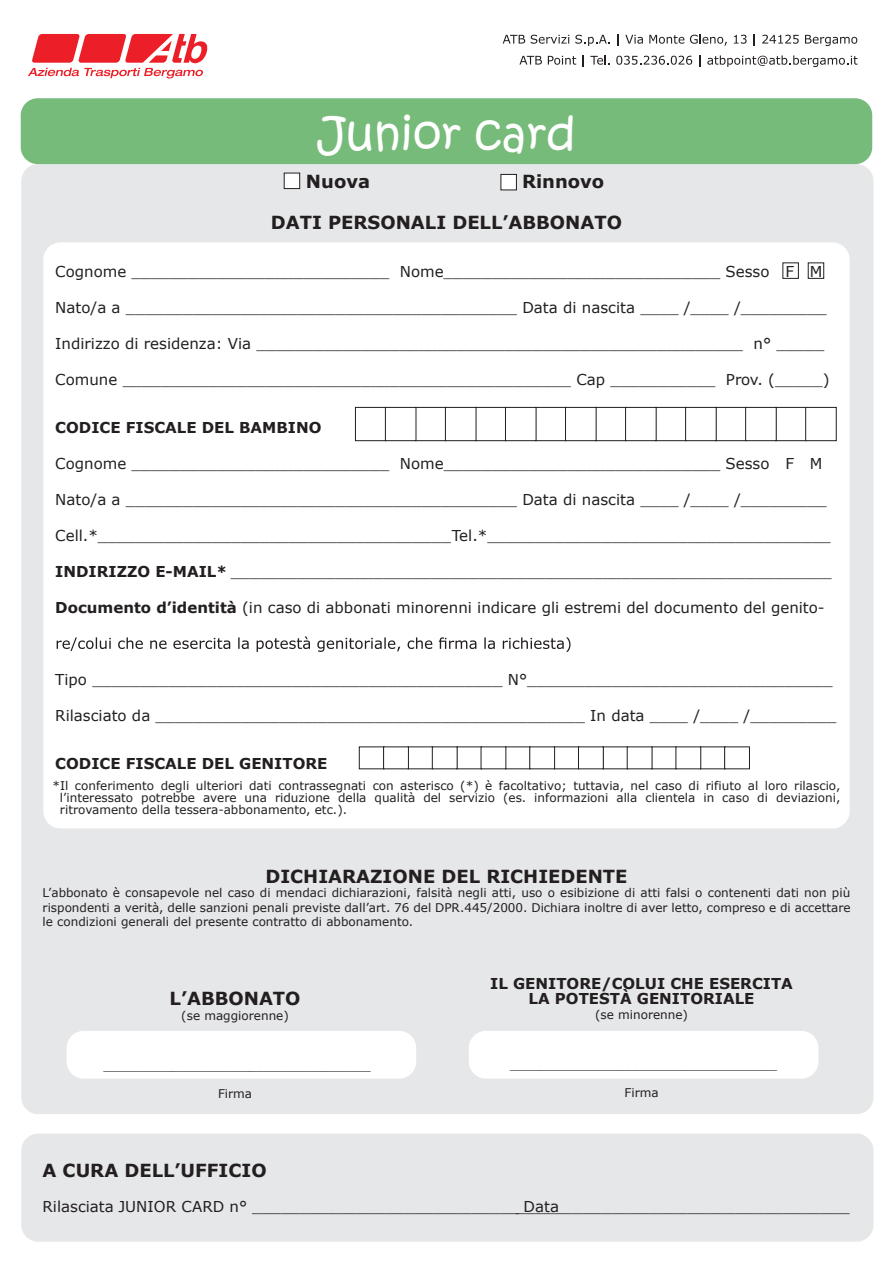
<style>
.page{position:relative;width:893px;height:1263px;background:#fff}
.page>*{position:absolute;margin:0;border:0;box-sizing:border-box;transform-origin:0 0}
.t1{font:45px "Kristen ITC";color:#fff}
.t2{font:700 18px "Verdana";color:#231f20}
.t3{font:15px "Verdana";color:#231f20}
.t4{font:700 15px/15px "Verdana";color:#231f20;text-align:center}
.t5{font:12px/14.4px "Verdana";color:#231f20;text-align:justify}
.s1{font-weight:700}
</style>
<div class="page">
<div style="left:21px;top:164px;width:852px;height:950px;background:#e6e7e9;border-radius:17px"></div>
<div style="left:43px;top:242px;width:807px;height:586px;background:#fff;border-radius:17px"></div>
<svg style="left:57px;top:636px;width:513px;height:16px"></svg>
<div style="left:21px;top:1133px;width:852px;height:109px;background:#e6e7e9;border-radius:17px"></div>
<div style="left:67px;top:1031px;width:349px;height:47px;background:#fff;border-radius:17px"></div>
<div style="left:469px;top:1031px;width:349px;height:47px;background:#fff;border-radius:17px"></div>
<div style="left:21px;top:98px;width:851px;height:66px;background:#76bb79;border-radius:17px"></div>
<div style="left:284px;top:173px;width:16px;height:16px;background:#fff"></div>
<div style="left:284px;top:173px;width:16px;height:16px;border:1px solid #231f20"></div>
<div style="left:501px;top:174px;width:15px;height:16px;background:#fff"></div>
<div style="left:500px;top:174px;width:17px;height:16px;border:1px solid #231f20"></div>
<div style="left:782px;top:262px;width:17px;height:17px;border:1px solid #231f20"></div>
<div style="left:808px;top:262px;width:16px;height:17px;border:1px solid #231f20"></div>
<svg style="left:805px;top:35px;width:52px;height:11px"></svg>
<svg style="left:762px;top:35px;width:37px;height:9px"></svg>
<svg style="left:754px;top:34px;width:1px;height:12px"></svg>
<svg style="left:734px;top:35px;width:13px;height:9px"></svg>
<svg style="left:690px;top:34px;width:37px;height:12px"></svg>
<svg style="left:649px;top:35px;width:35px;height:9px"></svg>
<svg style="left:625px;top:35px;width:18px;height:9px"></svg>
<svg style="left:618px;top:34px;width:1px;height:12px"></svg>
<svg style="left:575px;top:35px;width:35px;height:11px"></svg>
<svg style="left:531px;top:35px;width:38px;height:9px"></svg>
<svg style="left:503px;top:35px;width:22px;height:9px"></svg>
<svg style="left:519px;top:56px;width:23px;height:9px"></svg>
<svg style="left:548px;top:56px;width:28px;height:9px"></svg>
<svg style="left:583px;top:55px;width:1px;height:12px"></svg>
<svg style="left:590px;top:55px;width:20px;height:10px"></svg>
<svg style="left:616px;top:56px;width:76px;height:9px"></svg>
<svg style="left:699px;top:55px;width:1px;height:12px"></svg>
<svg style="left:707px;top:55px;width:151px;height:12px"></svg>
<div style="left:355px;top:407px;width:31px;height:34px;border:1px solid #231f20"></div>
<div style="left:655px;top:407px;width:32px;height:34px;border:1px solid #231f20"></div>
<div style="left:415px;top:407px;width:31px;height:34px;border:1px solid #231f20"></div>
<div style="left:715px;top:407px;width:32px;height:34px;border:1px solid #231f20"></div>
<div style="left:475px;top:407px;width:31px;height:34px;border:1px solid #231f20"></div>
<div style="left:775px;top:407px;width:32px;height:34px;border:1px solid #231f20"></div>
<div style="left:535px;top:407px;width:31px;height:34px;border:1px solid #231f20"></div>
<div style="left:595px;top:407px;width:32px;height:34px;border:1px solid #231f20"></div>
<div style="left:385px;top:407px;width:31px;height:34px;border:1px solid #231f20"></div>
<div style="left:685px;top:407px;width:32px;height:34px;border:1px solid #231f20"></div>
<div style="left:445px;top:407px;width:31px;height:34px;border:1px solid #231f20"></div>
<div style="left:745px;top:407px;width:32px;height:34px;border:1px solid #231f20"></div>
<div style="left:505px;top:407px;width:31px;height:34px;border:1px solid #231f20"></div>
<div style="left:805px;top:407px;width:32px;height:34px;border:1px solid #231f20"></div>
<div style="left:565px;top:407px;width:31px;height:34px;border:1px solid #231f20"></div>
<div style="left:625px;top:407px;width:31px;height:34px;border:1px solid #231f20"></div>
<svg style="left:28px;top:34px;width:180px;height:44px"></svg>
<div style="left:383px;top:747px;width:26px;height:22px;border:1px solid #231f20"></div>
<div style="left:724px;top:747px;width:26px;height:22px;border:1px solid #231f20"></div>
<div style="left:529px;top:747px;width:26px;height:22px;border:1px solid #231f20"></div>
<div style="left:578px;top:747px;width:26px;height:22px;border:1px solid #231f20"></div>
<h1 class="t1" style="left:317px;top:105px;width:260px">Junior card</h1>
<p class="t2" style="left:306px;top:168px;width:66px">Nuova</p>
<p class="t2" style="left:522px;top:168px;width:84px">Rinnovo</p>
<p class="t2" style="left:271px;top:209px;width:353px">DATI PERSONALI DELL’ABBONATO</p>
<p class="t3" style="left:55px;top:261px;width:769px">Cognome ___________________________ Nome_____________________________ Sesso F M</p>
<p class="t3" style="left:55px;top:297px;width:773px">Nato/a a _________________________________________ Data di nascita ____ /____ /_________</p>
<p class="t3" style="left:55px;top:333px;width:770px">Indirizzo di residenza: Via ___________________________________________________ n° _____</p>
<p class="t3" style="left:55px;top:369px;width:776px">Comune _______________________________________________ Cap ___________ Prov. (_____)</p>
<p class="t4" style="left:55px;top:419px;width:268px">CODICE FISCALE DEL BAMBINO</p>
<p class="t3" style="left:55px;top:453px;width:769px">Cognome ___________________________ Nome_____________________________ Sesso F M</p>
<p class="t3" style="left:55px;top:489px;width:773px">Nato/a a _________________________________________ Data di nascita ____ /____ /_________</p>
<p class="t3" style="left:55px;top:525px;width:777px">Cell.*_____________________________________ Tel.*____________________________________</p>
<p class="t3" style="left:55px;top:561px;width:778px"><span class="s1">INDIRIZZO E-MAIL*</span> _______________________________________________________________</p>
<p class="t3" style="left:55px;top:597px;width:771px"><span class="s1">Documento d’identità</span> (in caso di abbonati minorenni indicare gli estremi del documento del genito-</p>
<p class="t3" style="left:55px;top:669px;width:779px">Tipo ___________________________________________ N°________________________________</p>
<p class="t3" style="left:55px;top:705px;width:782px">Rilasciato da _____________________________________________ In data ____ /____ /_________</p>
<p class="t4" style="left:55px;top:755px;width:274px">CODICE FISCALE DEL GENITORE</p>
<p class="t5" style="left:60px;top:779px;width:782px;line-height:12px;text-indent:-8px">*Il conferimento degli ulteriori dati contrassegnati con asterisco (*) è facoltativo; tuttavia, nel caso di rifiuto al loro rilascio, l’interessato potrebbe avere una riduzione della qualità del servizio (es. informazioni alla clientela in caso di deviazioni, ritrovamento della tessera-abbonamento, etc.).</p>
<p class="t2" style="left:265px;top:863px;width:364px">DICHIARAZIONE DEL RICHIEDENTE</p>
<p class="t5" style="left:43px;top:885px;width:810px">L’abbonato è consapevole nel caso di mendaci dichiarazioni, falsità negli atti, uso o esibizione di atti falsi o contenenti dati non più rispondenti a verità, delle sanzioni penali previste dall’art. 76 del DPR.445/2000. Dichiara inoltre di aver letto, compreso e di accettare le condizioni generali del presente contratto di abbonamento.</p>
<p class="t2" style="left:170px;top:986px;width:132px">L’ABBONATO</p>
<p class="t5" style="left:181px;top:1008px;width:109px">(se maggiorenne)</p>
<p class="t5" style="left:104px;top:1058px;width:269px">___________________________________</p>
<p class="t5" style="left:218px;top:1087px;width:36px">Firma</p>
<p class="t4" style="left:490px;top:976px;width:304px">IL GENITORE/COLUI CHE ESERCITA<br>LA POTESTÀ GENITORIALE</p>
<p class="t5" style="left:595px;top:1007px;width:94px">(se minorenne)</p>
<p class="t5" style="left:510px;top:1057px;width:269px">___________________________________</p>
<p class="t5" style="left:624px;top:1086px;width:36px">Firma</p>
<p class="t2" style="left:43px;top:1157px;width:226px">A CURA DELL’UFFICIO</p>
<p class="t3" style="left:43px;top:1196px;width:809px">Rilasciata JUNIOR CARD n° _______________________________________________________________</p>
<p class="t3" style="left:523px;top:1196px;width:37px">Data</p>
</div>
